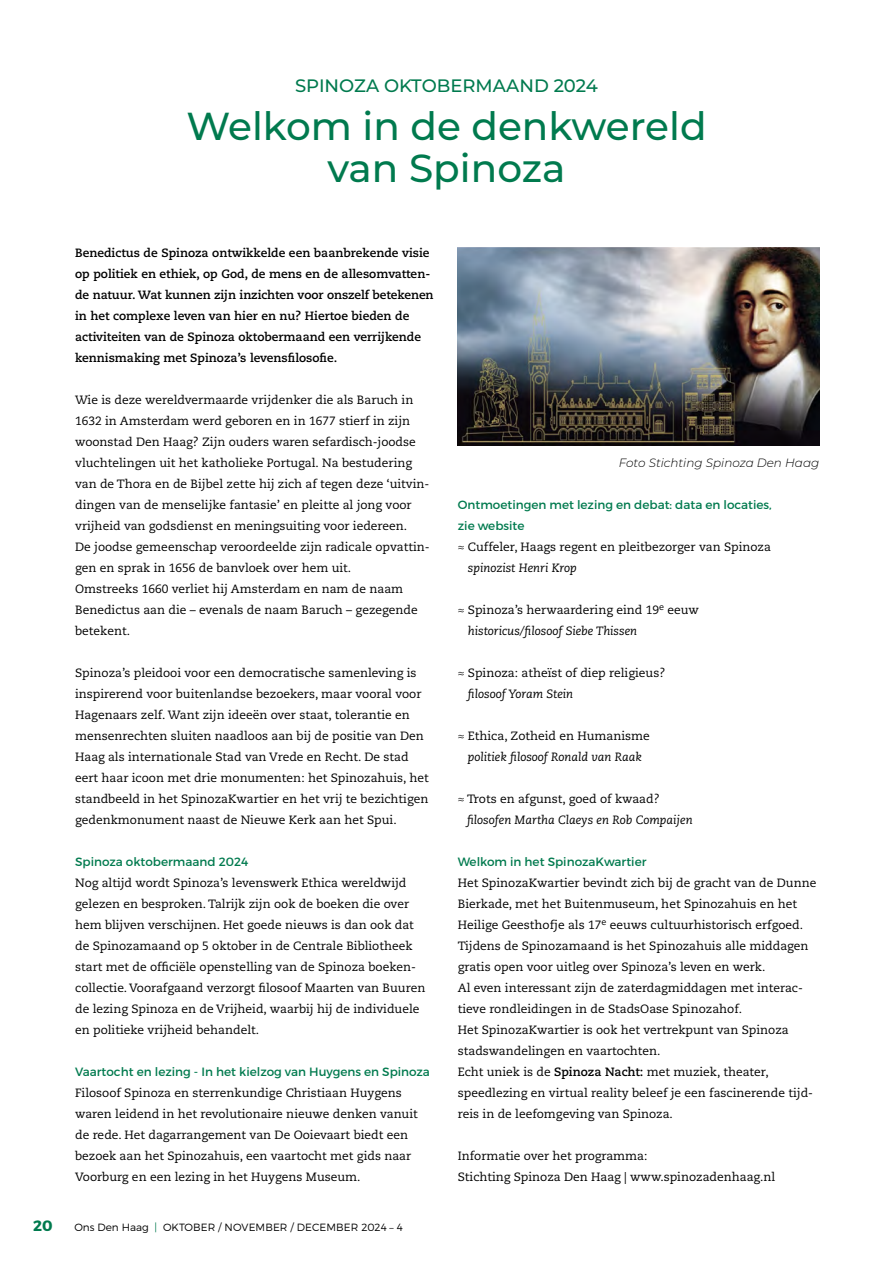
<style>
.page{position:relative;width:893px;height:1263px;background:#fff}
.page>*{position:absolute;margin:0;border:0;box-sizing:border-box;transform-origin:0 0}
.Hoofdkop_34_pnt_groen{font:500 39px "Montserrat";color:#007a4e}
.Hoofdkop_34_pnt_groen-2{font:500 18px "Montserrat";color:#007a4e}
.t1{font:700 15px "Montserrat";color:#007a4e}
.Platte_tekst{font:12px/21px "Caecilia LT Std";color:#000}
.Intro{font:700 12px/21px "Caecilia LT Std";color:#000}
.Tussenkop{font:12px/21px "Montserrat";color:#007a4e}
.Platte_tekst-2{font:italic 12px/21px "Caecilia LT Std";color:#000;text-align:center}
.Foto_rechts{font:italic 300 12px "Montserrat";color:#000}
.Platte_tekst-3{font:12px "Montserrat";color:#007a4e}
.t2{font:300 10.5px "Montserrat";letter-spacing:.01em;color:#000}
.s1{color:#007a4e}
.s2{font-style:italic}
.s3{font-style:normal}
.s4{font-weight:700}
</style>
<div class="page">
<img style="left:458px;top:248px;width:361px;height:197px">
<p class="Hoofdkop_34_pnt_groen-2" style="left:295px;top:73px;width:304px">SPINOZA OKTOBERMAAND 2024</p>
<p class="Hoofdkop_34_pnt_groen" style="left:186px;top:99px;width:522px">Welkom in de denkwereld</p>
<p class="Hoofdkop_34_pnt_groen" style="left:327px;top:141px;width:239px">van Spinoza</p>
<p class="Intro" style="left:75px;top:242px;width:360px">Benedictus de Spinoza ontwikkelde een baanbrekende visie op politiek en ethiek, op God, de mens en de allesomvatten&shy;de natuur. Wat kunnen zijn inzichten voor onszelf betekenen in het complexe leven van hier en nu? Hiertoe bieden de activiteiten van de Spinoza oktobermaand een verrijkende kennismaking met Spinoza’s levensfilosofie.</p>
<p class="Platte_tekst" style="left:75px;top:389px;width:342px">Wie is deze wereldvermaarde vrijdenker die als Baruch in<br>1632 in Amsterdam werd geboren en in 1677 stierf in zijn woonstad Den Haag? Zijn ouders waren sefardisch-joodse</p>
<p class="Platte_tekst" style="left:75px;top:452px;width:356px">vluchtelingen uit het katholieke Portugal. Na bestudering van de Thora en de Bijbel zette hij zich af tegen deze ‘uitvin&shy;dingen van de menselijke fantasie’ en pleitte al jong voor vrijheid van godsdienst en meningsuiting voor iedereen.<br>De joodse gemeenschap veroordeelde zijn radicale opvattin&shy;gen en sprak in 1656 de banvloek over hem uit.</p>
<p class="Platte_tekst" style="left:75px;top:578px;width:344px">Omstreeks 1660 verliet hij Amsterdam en nam de naam<br>Benedictus aan die – evenals de naam Baruch – gezegende betekent.</p>
<p class="Platte_tekst" style="left:75px;top:662px;width:355px">Spinoza’s pleidooi voor een democratische samenleving is inspirerend voor buitenlandse bezoekers, maar vooral voor Hagenaars zelf. Want zijn ideeën over staat, tolerantie en mensenrechten sluiten naadloos aan bij de positie van Den Haag als internationale Stad van Vrede en Recht. De stad eert haar icoon met drie monumenten: het Spinozahuis, het standbeeld in het SpinozaKwartier en het vrij te bezichtigen gedenkmonument naast de Nieuwe Kerk aan het Spui.</p>
<p class="Tussenkop" style="left:75px;top:851px;width:175px">Spinoza oktobermaand 2024</p>
<p class="Platte_tekst" style="left:75px;top:872px;width:352px">Nog altijd wordt Spinoza’s levenswerk Ethica wereldwijd gelezen en besproken. Talrijk zijn ook de boeken die over hem blijven verschijnen. Het goede nieuws is dan ook dat de Spinozamaand op 5 oktober in de Centrale Bibliotheek start met de officiële openstelling van de Spinoza boeken&shy;collectie. Voorafgaand verzorgt filosoof Maarten van Buuren de lezing Spinoza en de Vrijheid, waarbij hij de individuele en politieke vrijheid behandelt.</p>
<p class="Tussenkop" style="left:75px;top:1061px;width:356px">Vaartocht en lezing - In het kielzog van Huygens en Spinoza</p>
<p class="Platte_tekst" style="left:75px;top:1082px;width:344px">Filosoof Spinoza en sterrenkundige Christiaan Huygens waren leidend in het revolutionaire nieuwe denken vanuit de rede. Het dagarrangement van De Ooievaart biedt een bezoek aan het Spinozahuis, een vaartocht met gids naar Voorburg en een lezing in het Huygens Museum.</p>
<p class="t1" style="left:33px;top:1216px;width:21px">20</p>
<p class="t2" style="left:74px;top:1221px;width:330px">Ons Den Haag <span class="s1">|</span> OKTOBER / NOVEMBER / DECEMBER 2024 – 4</p>
<p class="Foto_rechts" style="left:619px;top:454px;width:202px">Foto Stichting Spinoza Den Haag</p>
<p class="Tussenkop" style="left:458px;top:494px;width:315px">Ontmoetingen met lezing en debat: data en locaties, zie website</p>
<p class="Platte_tekst" style="left:468px;top:536px;width:305px;text-indent:-10px">≈ Cuffeler, Haags regent en pleitbezorger van Spinoza <span class="s2">spinozist Henri Krop</span></p>
<p class="Platte_tekst" style="left:468px;top:599px;width:233px;text-indent:-10px">≈ Spinoza’s herwaardering eind 19<sup>e</sup> eeuw <span class="s2">historicus/filosoof Siebe Thissen</span></p>
<p class="Platte_tekst" style="left:468px;top:662px;width:199px;text-indent:-10px">≈ Spinoza: atheïst of diep religieus? <span class="s2">filosoof Yoram Stein</span></p>
<p class="Platte_tekst-2" style="left:458px;top:725px;width:194px"><span class="s3">≈ Ethica, Zotheid en Humanisme </span>politiek filosoof Ronald van Raak</p>
<p class="Platte_tekst-2" style="left:467px;top:788px;width:227px;text-align:left;text-indent:-9px"><span class="s3">≈ Trots en afgunst, goed of kwaad? </span>filosofen Martha Claeys en Rob Compaijen</p>
<p class="Platte_tekst-3" style="left:458px;top:854px;width:190px">Welkom in het SpinozaKwartier</p>
<p class="Platte_tekst" style="left:458px;top:872px;width:360px">Het SpinozaKwartier bevindt zich bij de gracht van de Dunne Bierkade, met het Buitenmuseum, het Spinozahuis en het Heilige Geesthofje als 17<sup>e</sup> eeuws cultuurhistorisch erfgoed.<br>Tijdens de Spinozamaand is het Spinozahuis alle middagen gratis open voor uitleg over Spinoza’s leven en werk.</p>
<p class="Platte_tekst" style="left:458px;top:977px;width:345px">Al even interessant zijn de zaterdagmiddagen met interac&shy;tieve rondleidingen in de StadsOase Spinozahof.</p>
<p class="Platte_tekst" style="left:458px;top:1019px;width:332px">Het SpinozaKwartier is ook het vertrekpunt van Spinoza stadswandelingen en vaartochten.</p>
<p class="Platte_tekst" style="left:458px;top:1061px;width:355px">Echt uniek is de <span class="s4">Spinoza Nacht:</span> met muziek, theater, speedlezing en virtual reality beleef je een fascinerende tijd&shy;reis in de leefomgeving van Spinoza.</p>
<p class="Platte_tekst" style="left:458px;top:1145px;width:191px">Informatie over het programma:</p>
<p class="Platte_tekst" style="left:458px;top:1166px;width:319px">Stichting Spinoza Den Haag | www.spinozadenhaag.nl</p>
</div>
